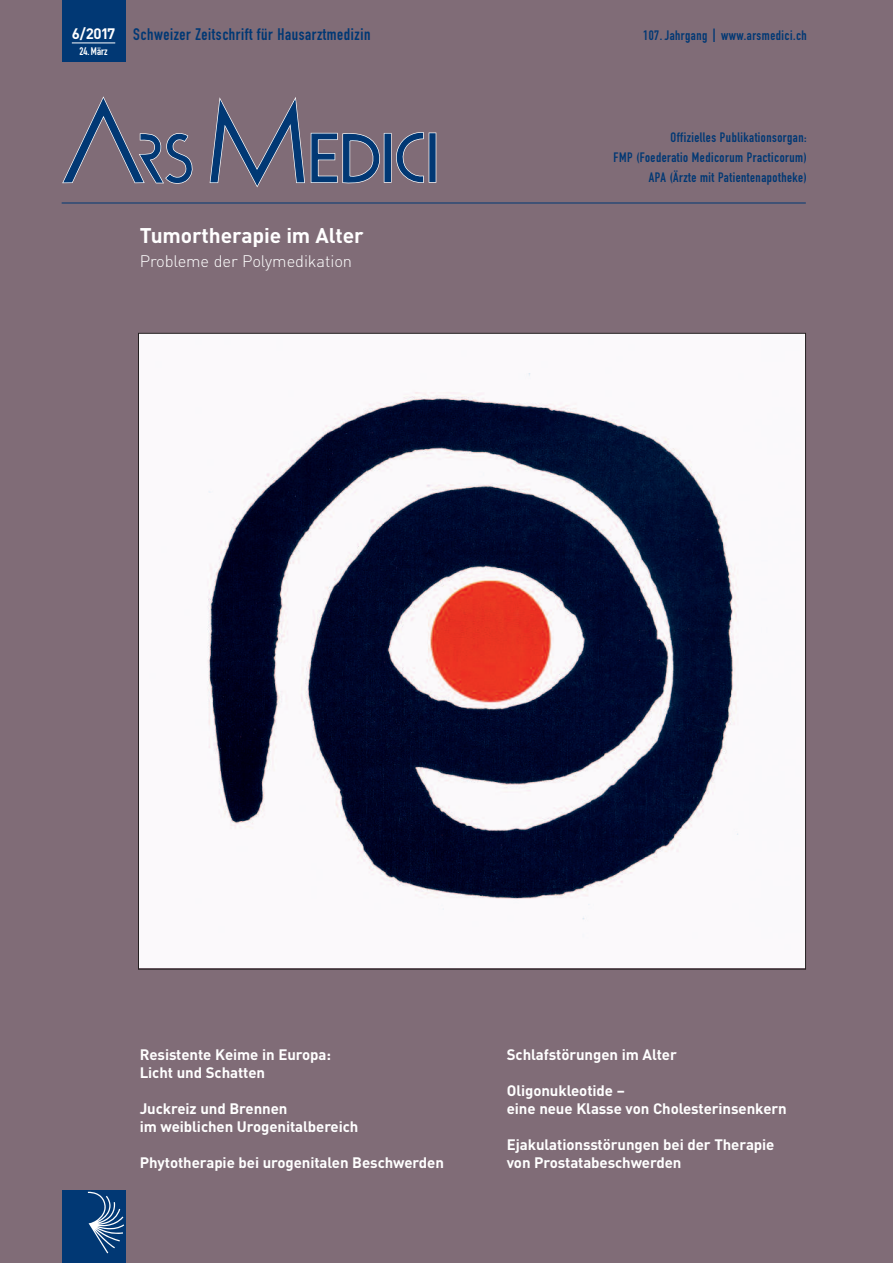
<style>
.page{position:relative;width:893px;height:1263px;background:#806c77}
.page>*{position:absolute;margin:0;border:0;box-sizing:border-box;transform-origin:0 0}
.t1{font:700 21px "DIN";letter-spacing:-.005em;color:#fff}
.t2{font:16.5px "DIN Engschrift";letter-spacing:.035em;color:#013874}
.t3{font:300 16.5px "DIN";letter-spacing:-.005em;color:#fff}
.t4{font:700 15px/18px "DIN";letter-spacing:-.005em;color:#fff}
.t5{font:13.5px/20.2px "DIN Engschrift";letter-spacing:.035em;color:#013874;text-align:right}
.t6{font:10.8px "DIN Engschrift";letter-spacing:.005em;color:#fff}
.s1{font-family:"DIN";font-weight:700;font-size:15px;color:#fff}
.s2{font-size:18.9px}
</style>
<div class="page">
<div style="left:62px;top:0;width:63px;height:62px;background:#013874"></div>
<hr style="left:72px;top:42px;width:43px;height:1px;background:#fff">
<img style="left:140px;top:335px;width:664px;height:632px">
<hr style="left:62px;top:203px;width:744px;height:1px;background:#013874">
<div style="left:429px;top:133px;width:7px;height:50px;border:3px solid #fff"></div>
<svg style="left:396px;top:132px;width:28px;height:51px"></svg>
<div style="left:430px;top:134px;width:5px;height:47px;background:#013874"></div>
<div style="left:429px;top:133px;width:7px;height:49px;border:1px solid #013874"></div>
<div style="left:385px;top:134px;width:5px;height:47px;background:#013874"></div>
<div style="left:384px;top:134px;width:7px;height:48px;border:1px solid #013874"></div>
<svg style="left:62px;top:96px;width:130px;height:88px"></svg>
<svg style="left:209px;top:97px;width:171px;height:90px"></svg>
<div style="left:62px;top:1191px;width:63px;height:72px;background:#013874"></div>
<svg style="left:88px;top:1192px;width:36px;height:61px"></svg>
<p class="t2" style="left:72px;top:28px;width:300px"><span class="s1">6/2017</span> Schweizer Zeitschrift für Hausarztmedizin</p>
<p class="t6" style="left:79px;top:47px;width:30px">24.März</p>
<h1 class="t1" style="left:140px;top:224px;width:225px">Tumortherapie im Alter</h1>
<p class="t3" style="left:140px;top:252px;width:214px">Probleme der Polymedikation</p>
<p class="t5" style="left:643px;top:26px;width:165px">107. Jahrgang <span class="s2">I</span> www.arsmedici.ch</p>
<p class="t5" style="left:614px;top:128px;width:195px">Offizielles Publikationsorgan:<br>FMP (Foederatio Medicorum Practicorum)<br>APA (Ärzte mit Patientenapotheke)</p>
<p class="t4" style="left:140px;top:1045px;width:193px">Resistente Keime in Europa:<br>Licht und Schatten</p>
<p class="t4" style="left:140px;top:1099px;width:220px">Juckreiz und Brennen<br>im weiblichen Urogenitalbereich</p>
<p class="t4" style="left:140px;top:1153px;width:306px">Phytotherapie bei urogenitalen Beschwerden</p>
<p class="t4" style="left:507px;top:1045px;width:172px">Schlafstörungen im Alter</p>
<p class="t4" style="left:507px;top:1081px;width:282px">Oligonukleotide –<br>eine neue Klasse von Cholesterinsenkern</p>
<p class="t4" style="left:507px;top:1135px;width:269px">Ejakulationsstörungen bei der Therapie von Prostatabeschwerden</p>
</div>
